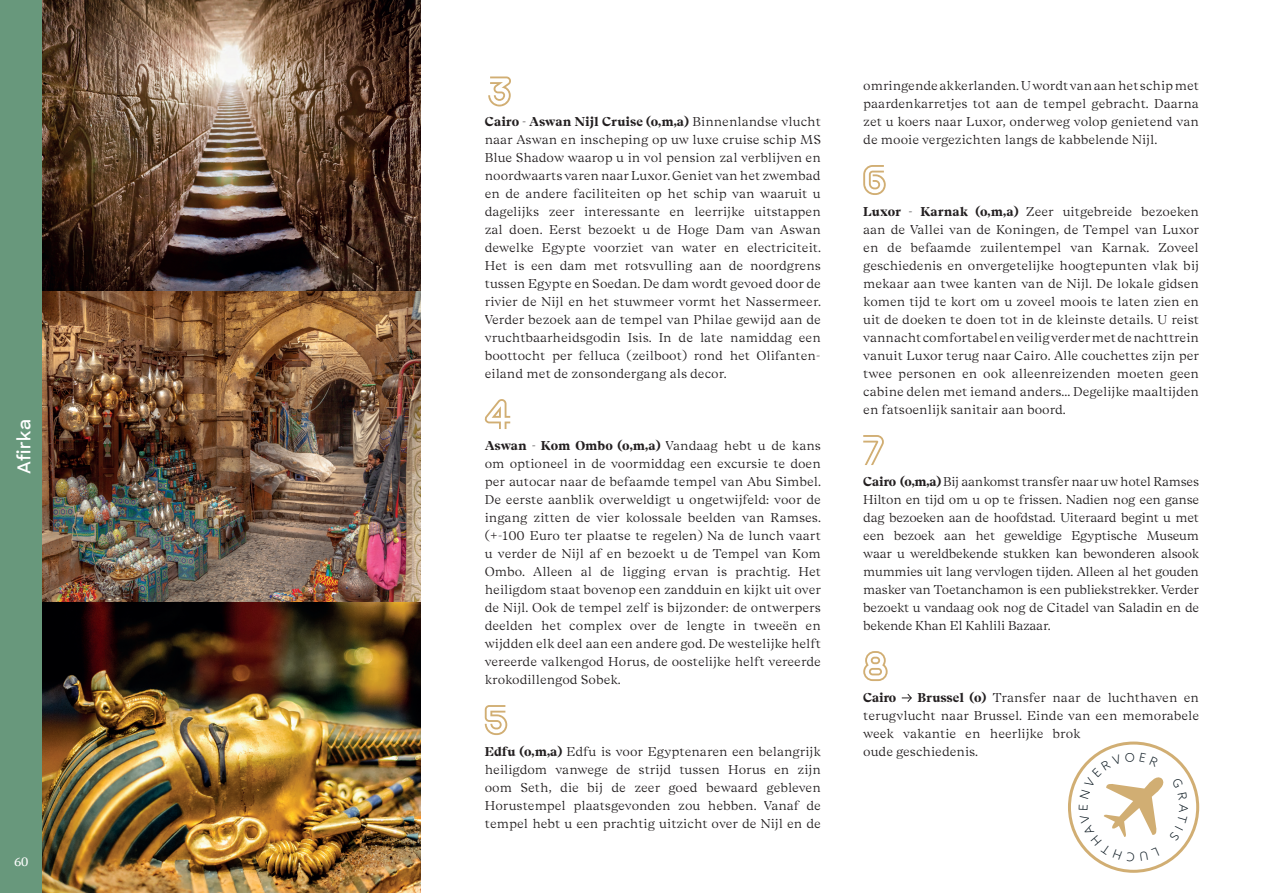
<style>
.page{position:relative;width:1263px;height:893px;background:#fff}
.page>*{position:absolute;margin:0;border:0;box-sizing:border-box;transform-origin:0 0}
.t1{font:600 18px "Sharp Sans";letter-spacing:.03em;color:#fff}
.t2{font:300 12.75px/18px "Beirut Display";color:#231f20;text-align:justify}
.t3{font:700 12.75px "Beirut Display";letter-spacing:-.02em;color:#231f20}
.t4{font:12px "PT Serif Caption";color:#fff}
.s1{font-weight:700}
</style>
<div class="page">
<div style="left:0;top:0;width:43px;height:893px;background:#68987c"></div>
<img style="left:43px;top:0;width:378px;height:893px">
<svg style="left:488px;top:77px;width:23px;height:30px"></svg>
<svg style="left:484px;top:399px;width:26px;height:30px"></svg>
<svg style="left:485px;top:705px;width:22px;height:30px"></svg>
<svg style="left:863px;top:165px;width:23px;height:30px"></svg>
<svg style="left:863px;top:435px;width:21px;height:30px"></svg>
<svg style="left:863px;top:651px;width:25px;height:30px"></svg>
<svg style="left:902px;top:693px;width:10px;height:9px"></svg>
<svg style="left:1069px;top:743px;width:129px;height:128px"></svg>
<div style="left:1068px;top:741px;width:131px;height:132px;border:3px solid #d1ae73;border-radius:50%"></div>
<svg style="left:1079px;top:752px;width:109px;height:110px"></svg>
<h1 class="t1" style="left:11px;top:474px;width:56px;rotate:-90deg">Afirka</h1>
<p class="t4" style="left:14px;top:854px;width:16px">60</p>
<p class="t2" style="left:485px;top:112px;width:338px"><span class="s1">Cairo - Aswan Nijl Cruise (o,m,a)</span> Binnenlandse vlucht naar Aswan en inscheping op uw luxe cruise schip MS Blue Shadow waarop u in vol pension zal verblijven en noordwaarts varen naar Luxor. Geniet van het zwembad en de andere faciliteiten op het schip van waaruit u dagelijks zeer interessante en leerrijke uitstappen zal doen. Eerst bezoekt u de Hoge Dam van Aswan dewelke Egypte voorziet van water en electriciteit.<br>Het is een dam met rotsvulling aan de noordgrens tussen Egypte en Soedan. De dam wordt gevoed door de rivier de Nijl en het stuwmeer vormt het Nassermeer.<br>Verder bezoek aan de tempel van Philae gewijd aan de vruchtbaarheidsgodin Isis. In de late namiddag een boottocht per felluca (zeilboot) rond het Olifanten&shy;eiland met de zonsondergang als decor.</p>
<p class="t2" style="left:485px;top:436px;width:338px"><span class="s1">Aswan - Kom Ombo (o,m,a)</span> Vandaag hebt u de kans om optioneel in de voormiddag een excursie te doen per autocar naar de befaamde tempel van Abu Simbel.<br>De eerste aanblik overweldigt u ongetwijfeld: voor de ingang zitten de vier kolossale beelden van Ramses. (+-100 Euro ter plaatse te regelen) Na de lunch vaart u verder de Nijl af en bezoekt u de Tempel van Kom Ombo. Alleen al de ligging ervan is prachtig. Het heiligdom staat bovenop een zandduin en kijkt uit over de Nijl. Ook de tempel zelf is bijzonder: de ontwerpers deelden het complex over de lengte in tweeën en wijdden elk deel aan een andere god. De westelijke helft vereerde valkengod Horus, de oostelijke helft vereerde krokodillengod Sobek.</p>
<p class="t2" style="left:485px;top:742px;width:338px"><span class="s1">Edfu (o,m,a)</span> Edfu is voor Egyptenaren een belangrijk heiligdom vanwege de strijd tussen Horus en zijn oom Seth, die bij de zeer goed bewaard gebleven Horustempel plaatsgevonden zou hebben. Vanaf de tempel hebt u een prachtig uitzicht over de Nijl en de</p>
<p class="t2" style="left:863px;top:76px;width:337px">omringende akkerlanden. U wordt van aan het schip met paardenkarretjes tot aan de tempel gebracht. Daarna zet u koers naar Luxor, onderweg volop genietend van de mooie vergezichten langs de kabbelende Nijl.</p>
<p class="t2" style="left:863px;top:202px;width:337px"><span class="s1">Luxor - Karnak (o,m,a)</span> Zeer uitgebreide bezoeken aan de Vallei van de Koningen, de Tempel van Luxor en de befaamde zuilentempel van Karnak. Zoveel geschiedenis en onvergetelijke hoogtepunten vlak bij mekaar aan twee kanten van de Nijl. De lokale gidsen komen tijd te kort om u zoveel moois te laten zien en uit de doeken te doen tot in de kleinste details. U reist vannacht comfortabel en veilig verder met de nachttrein vanuit Luxor terug naar Cairo. Alle couchettes zijn per twee personen en ook alleenreizenden moeten geen cabine delen met iemand anders... Degelijke maaltijden en fatsoenlijk sanitair aan boord.</p>
<p class="t2" style="left:863px;top:472px;width:337px"><span class="s1">Cairo (o,m,a)</span> Bij aankomst transfer naar uw hotel Ramses Hilton en tijd om u op te frissen. Nadien nog een ganse dag bezoeken aan de hoofdstad. Uiteraard begint u met een bezoek aan het geweldige Egyptische Museum waar u wereldbekende stukken kan bewonderen alsook mummies uit lang vervlogen tijden. Alleen al het gouden masker van Toetanchamon is een publiekstrekker. Verder bezoekt u vandaag ook nog de Citadel van Saladin en de bekende Khan El Kahlili Bazaar.</p>
<p class="t2" style="left:863px;top:688px;width:337px;text-align:left;text-indent:54px"><span class="s1">Brussel (o)</span> Transfer naar de luchthaven en terugvlucht naar Brussel. Einde van een memorabele week vakantie en heerlijke brok<br>oude geschiedenis.</p>
<p class="t3" style="left:863px;top:688px;width:35px">Cairo</p>
</div>
